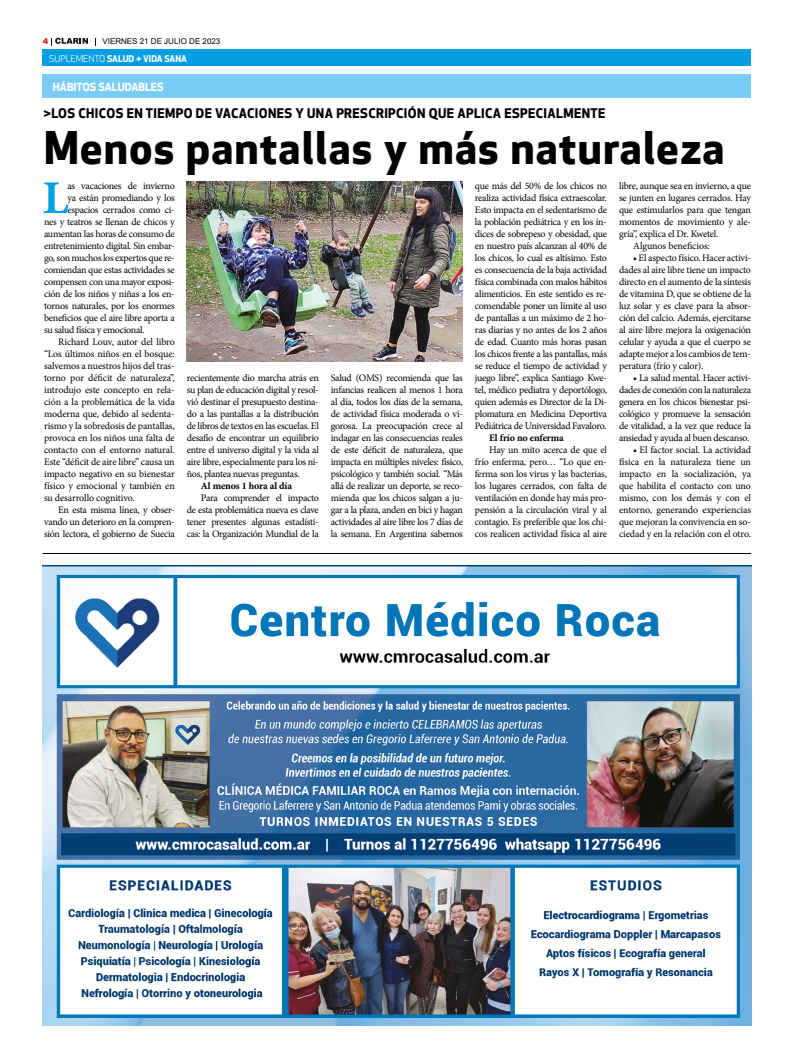
<style>
.page{position:relative;width:794px;height:1063px;background:#fff}
.page>*{position:absolute;margin:0;border:0;box-sizing:border-box;transform-origin:0 0}
.t1{font:700 46.9px "Minion Pro";color:#009fe3}
.t2{font:700 44px "Apex New";letter-spacing:.03em;color:#000}
.t3{font:700 13px "Apex New";letter-spacing:.03em;color:#000}
.t4{font:700 11px "Apex New";color:#fff}
.t5{font:10px/12px "Minion Pro";letter-spacing:-.025em;color:#000;text-align:justify}
.t6{font:700 10px "Minion Pro";letter-spacing:-.01em;color:#000}
.t7{font:700 9px "Apex New";color:#fff}
.t8{font:8px "Arial";color:#000}
.t9{font:900 8px "Arial";color:#dc141d}
.s1{font-weight:400}
</style>
<div class="page">
<svg style="left:51px;top:38px;width:37px;height:7px"></svg>
<div style="left:43px;top:50px;width:708px;height:16px;background:#009fe3"></div>
<img style="left:43px;top:566px;width:708px;height:459px">
<div style="left:43px;top:74px;width:708px;height:24px;background:#79cdf4"></div>
<img style="left:187px;top:182px;width:275px;height:180px">
<hr style="left:43px;top:553px;width:708px;height:1px;background:#000">
<p class="t9" style="left:43px;top:35px;width:7px">4</p>
<p class="t8" style="left:102px;top:35px;width:119px">VIERNES 21 DE JULIO DE 2023</p>
<p class="t7" style="left:49px;top:52px;width:139px"><span class="s1">SUPLEMENTO</span> SALUD + VIDA SANA</p>
<p class="t4" style="left:53px;top:79px;width:112px">HÁBITOS SALUDABLES</p>
<h2 class="t2" style="left:44px;top:116px;width:681px">Menos pantallas y más naturaleza</h2>
<h3 class="t3" style="left:43px;top:104px;width:563px">&gt;LOS CHICOS EN TIEMPO DE VACACIONES Y UNA PRESCRIPCIÓN QUE APLICA ESPECIALMENTE</h3>
<h1 class="t1" style="left:43px;top:165px;width:27px">L</h1>
<p class="t5" style="left:67px;top:180px;width:109px">as vacaciones de invierno</p>
<p class="t5" style="left:67px;top:192px;width:109px">ya están promediando y los</p>
<p class="t5" style="left:67px;top:204px;width:109px">espacios cerrados como ci-</p>
<p class="t5" style="left:44px;top:216px;width:132px">nes y teatros se llenan de chicos y</p>
<p class="t5" style="left:44px;top:228px;width:132px">aumentan las horas de consumo de</p>
<p class="t5" style="left:44px;top:240px;width:132px">entretenimiento digital. Sin embar-</p>
<p class="t5" style="left:44px;top:252px;width:132px">go, son muchos los expertos que re-</p>
<p class="t5" style="left:44px;top:264px;width:132px">comiendan que estas actividades se</p>
<p class="t5" style="left:44px;top:276px;width:132px">compensen con una mayor exposi-</p>
<p class="t5" style="left:44px;top:288px;width:132px">ción de los niños y niñas a los en-</p>
<p class="t5" style="left:44px;top:300px;width:132px">tornos naturales, por los enormes</p>
<p class="t5" style="left:44px;top:312px;width:132px">beneficios que el aire libre aporta a</p>
<p class="t5" style="left:44px;top:324px;width:102px">su salud física y emocional.</p>
<p class="t5" style="left:58px;top:336px;width:118px">Richard Louv, autor del libro</p>
<p class="t5" style="left:44px;top:348px;width:132px">“Los últimos niños en el bosque:</p>
<p class="t5" style="left:44px;top:360px;width:132px">salvemos a nuestros hijos del tras-</p>
<p class="t5" style="left:44px;top:372px;width:132px">torno por déficit de naturaleza”,</p>
<p class="t5" style="left:44px;top:384px;width:132px">introdujo este concepto en rela-</p>
<p class="t5" style="left:44px;top:396px;width:132px">ción a la problemática de la vida</p>
<p class="t5" style="left:44px;top:408px;width:132px">moderna que, debido al sedenta-</p>
<p class="t5" style="left:44px;top:420px;width:132px">rismo y la sobredosis de pantallas,</p>
<p class="t5" style="left:44px;top:432px;width:132px">provoca en los niños una falta de</p>
<p class="t5" style="left:44px;top:444px;width:132px">contacto con el entorno natural.</p>
<p class="t5" style="left:44px;top:456px;width:132px">Este “déficit de aire libre” causa un</p>
<p class="t5" style="left:44px;top:468px;width:132px">impacto negativo en su bienestar</p>
<p class="t5" style="left:44px;top:480px;width:132px">físico y emocional y también en</p>
<p class="t5" style="left:44px;top:492px;width:92px">su desarrollo cognitivo.</p>
<p class="t5" style="left:58px;top:504px;width:118px">En esta misma línea, y obser-</p>
<p class="t5" style="left:44px;top:516px;width:132px">vando un deterioro en la compren-</p>
<p class="t5" style="left:44px;top:528px;width:132px">sión lectora, el gobierno de Suecia</p>
<p class="t5" style="left:187px;top:372px;width:134px">recientemente dio marcha atrás en su plan de educación digital y resol&shy;vió destinar el presupuesto destina&shy;do a las pantallas a la distribución de libros de textos en las escuelas. El desafío de encontrar un equilibrio entre el universo digital y la vida al aire libre, especialmente para los ni&shy;ños, plantea nuevas preguntas.</p>
<p class="t6" style="left:201px;top:479px;width:93px">Al menos 1 hora al día</p>
<p class="t5" style="left:187px;top:492px;width:134px;text-indent:14px">Para comprender el impacto de esta problemática nueva es clave tener presentes algunas estadísti&shy;cas: la Organización Mundial de la</p>
<p class="t5" style="left:331px;top:372px;width:134px">Salud (OMS) recomienda que las infancias realicen al menos 1 hora al día, todos los días de la semana, de actividad física moderada o vi&shy;gorosa. La preocupación crece al indagar en las consecuencias reales de este déficit de naturaleza, que impacta en múltiples niveles: físico, psicológico y también social. “Más allá de realizar un deporte, se reco&shy;mienda que los chicos salgan a ju&shy;gar a la plaza, anden en bici y hagan actividades al aire libre los 7 días de la semana. En Argentina sabemos</p>
<p class="t5" style="left:475px;top:180px;width:134px">que más del 50% de los chicos no realiza actividad física extraescolar.<br>Esto impacta en el sedentarismo de la población pediátrica y en los ín&shy;dices de sobrepeso y obesidad, que en nuestro país alcanzan al 40% de los chicos, lo cual es altísimo. Esto es consecuencia de la baja actividad física combinada con malos hábitos alimenticios. En este sentido es re&shy;comendable poner un límite al uso de pantallas a un máximo de 2 ho&shy;ras diarias y no antes de los 2 años de edad. Cuanto más horas pasan los chicos frente a las pantallas, más se reduce el tiempo de actividad y juego libre”, explica Santiago Kwe&shy;tel, médico pediatra y deportólogo, quien además es Director de la Di&shy;plomatura en Medicina Deportiva Pediátrica de Universidad Favaloro.</p>
<p class="t6" style="left:489px;top:431px;width:76px">El frío no enferma</p>
<p class="t5" style="left:475px;top:444px;width:134px;text-indent:14px">Hay un mito acerca de que el frío enferma, pero… “Lo que en&shy;ferma son los virus y las bacterias, los lugares cerrados, con falta de ventilación en donde hay más pro&shy;pensión a la circulación viral y al contagio. Es preferible que los chi&shy;cos realicen actividad física al aire</p>
<p class="t5" style="left:619px;top:180px;width:134px">libre, aunque sea en invierno, a que</p>
<p class="t5" style="left:619px;top:192px;width:134px">se junten en lugares cerrados. Hay</p>
<p class="t5" style="left:619px;top:204px;width:134px">que estimularlos para que tengan</p>
<p class="t5" style="left:619px;top:216px;width:134px">momentos de movimiento y ale-</p>
<p class="t5" style="left:619px;top:228px;width:101px">gría”, explica el Dr. Kwetel.</p>
<p class="t5" style="left:633px;top:240px;width:78px">Algunos beneficios:</p>
<p class="t5" style="left:619px;top:252px;width:134px;text-indent:14px">• El aspecto físico. Hacer activi&shy;dades al aire libre tiene un impacto directo en el aumento de la síntesis de vitamina D, que se obtiene de la luz solar y es clave para la absor&shy;ción del calcio. Además, ejercitarse al aire libre mejora la oxigenación celular y ayuda a que el cuerpo se adapte mejor a los cambios de tem&shy;peratura (frío y calor).</p>
<p class="t5" style="left:619px;top:372px;width:134px;text-indent:14px">• La salud mental. Hacer activi&shy;dades de conexión con la naturaleza genera en los chicos bienestar psi&shy;cológico y promueve la sensación de vitalidad, a la vez que reduce la ansiedad y ayuda al buen descanso.</p>
<p class="t5" style="left:619px;top:444px;width:134px;text-indent:14px">• El factor social. La actividad física en la naturaleza tiene un impacto en la socialización, ya que habilita el contacto con uno mismo, con los demás y con el entorno, generando experiencias que mejoran la convivencia en so&shy;ciedad y en la relación con el otro.</p>
</div>
